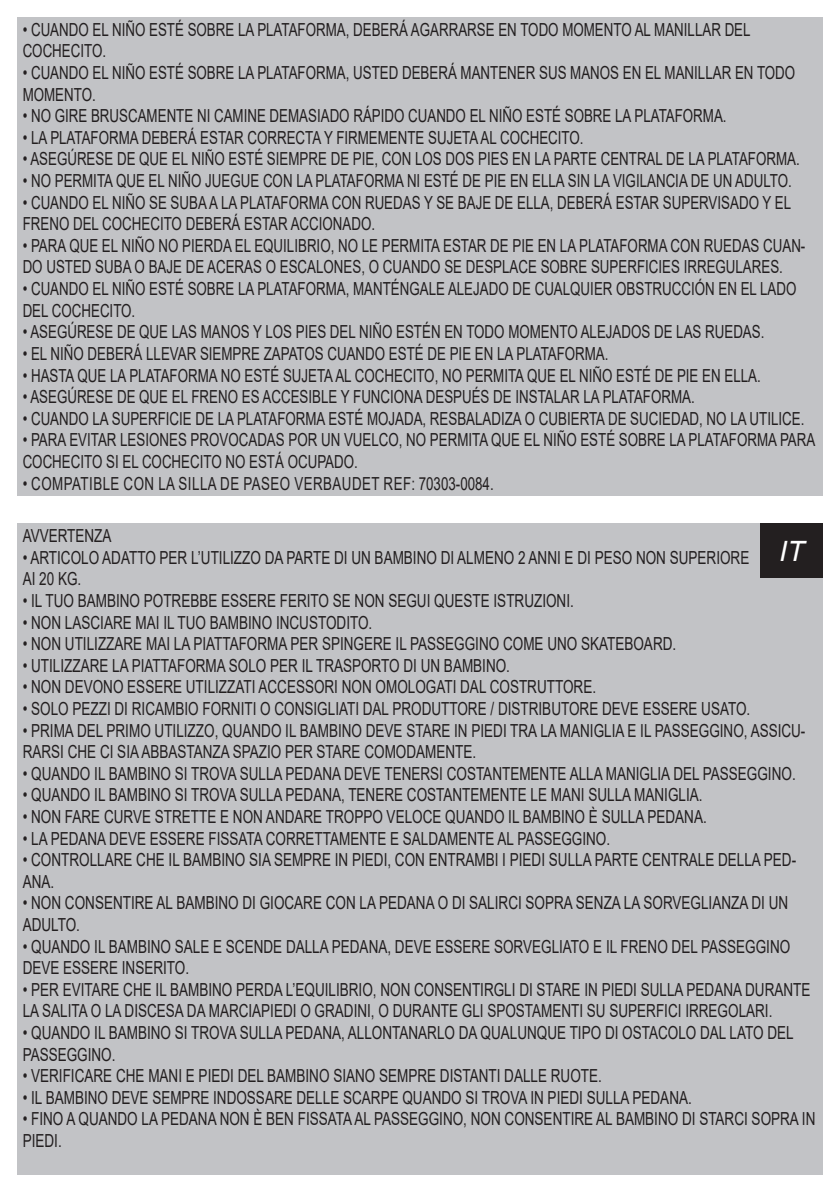
<style>
.page{position:relative;width:840px;height:1191px;background:#fff}
.page>*{position:absolute;margin:0;border:0;box-sizing:border-box;transform-origin:0 0}
.t1{font:italic 28px "Arial";color:#fff}
.t2{font:18px/21.6px "Arial";color:#231f20;scale:.75 1}
.t3{font:18px/21.6px "Arial";color:#231f20;scale:.74 1}
.t4{font:18px "Arial";letter-spacing:.035em;color:#231f20;scale:.74 1}
</style>
<div class="page">
<div style="left:17px;top:523px;width:805px;height:651px;background:#c2c3c6"></div>
<div style="left:760px;top:523px;width:62px;height:54px;background:#231f20"></div>
<div style="left:17px;top:17px;width:805px;height:478px;background:#c2c3c6"></div>
<p class="t3" style="left:23px;top:19px;width:984px">• CUANDO EL NIÑO ESTÉ SOBRE LA PLATAFORMA, DEBERÁ AGARRARSE EN TODO MOMENTO AL MANILLAR DEL</p>
<p class="t3" style="left:23px;top:40px;width:114px">COCHECITO.</p>
<p class="t3" style="left:23px;top:62px;width:1044px">• CUANDO EL NIÑO ESTÉ SOBRE LA PLATAFORMA, USTED DEBERÁ MANTENER SUS MANOS EN EL MANILLAR EN TODO<br>MOMENTO.</p>
<p class="t3" style="left:23px;top:105px;width:952px">• NO GIRE BRUSCAMENTE NI CAMINE DEMASIADO RÁPIDO CUANDO EL NIÑO ESTÉ SOBRE LA PLATAFORMA.</p>
<p class="t3" style="left:23px;top:127px;width:759px">• LA PLATAFORMA DEBERÁ ESTAR CORRECTA Y FIRMEMENTE SUJETA AL COCHECITO.</p>
<p class="t3" style="left:23px;top:148px;width:1050px">• ASEGÚRESE DE QUE EL NIÑO ESTÉ SIEMPRE DE PIE, CON LOS DOS PIES EN LA PARTE CENTRAL DE LA PLATAFORMA.</p>
<p class="t3" style="left:23px;top:170px;width:1040px">• NO PERMITA QUE EL NIÑO JUEGUE CON LA PLATAFORMA NI ESTÉ DE PIE EN ELLA SIN LA VIGILANCIA DE UN ADULTO.</p>
<p class="t3" style="left:23px;top:191px;width:1039px">• CUANDO EL NIÑO SE SUBA A LA PLATAFORMA CON RUEDAS Y SE BAJE DE ELLA, DEBERÁ ESTAR SUPERVISADO Y EL<br>FRENO DEL COCHECITO DEBERÁ ESTAR ACCIONADO.</p>
<p class="t3" style="left:23px;top:235px;width:1058px">• PARA QUE EL NIÑO NO PIERDA EL EQUILIBRIO, NO LE PERMITA ESTAR DE PIE EN LA PLATAFORMA CON RUEDAS CUAN-<br>DO USTED SUBA O BAJE DE ACERAS O ESCALONES, O CUANDO SE DESPLACE SOBRE SUPERFICIES IRREGULARES.</p>
<p class="t3" style="left:23px;top:278px;width:1046px">• CUANDO EL NIÑO ESTÉ SOBRE LA PLATAFORMA, MANTÉNGALE ALEJADO DE CUALQUIER OBSTRUCCIÓN EN EL LADO<br>DEL COCHECITO.</p>
<p class="t3" style="left:23px;top:321px;width:1003px">• ASEGÚRESE DE QUE LAS MANOS Y LOS PIES DEL NIÑO ESTÉN EN TODO MOMENTO ALEJADOS DE LAS RUEDAS.</p>
<p class="t3" style="left:23px;top:343px;width:792px">• EL NIÑO DEBERÁ LLEVAR SIEMPRE ZAPATOS CUANDO ESTÉ DE PIE EN LA PLATAFORMA.</p>
<p class="t3" style="left:23px;top:364px;width:998px">• HASTA QUE LA PLATAFORMA NO ESTÉ SUJETA AL COCHECITO, NO PERMITA QUE EL NIÑO ESTÉ DE PIE EN ELLA.</p>
<p class="t3" style="left:23px;top:386px;width:909px">• ASEGÚRESE DE QUE EL FRENO ES ACCESIBLE Y FUNCIONA DESPUÉS DE INSTALAR LA PLATAFORMA.</p>
<p class="t3" style="left:23px;top:407px;width:1057px">• CUANDO LA SUPERFICIE DE LA PLATAFORMA ESTÉ MOJADA, RESBALADIZA O CUBIERTA DE SUCIEDAD, NO LA UTILICE.</p>
<p class="t3" style="left:23px;top:429px;width:1071px">• PARA EVITAR LESIONES PROVOCADAS POR UN VUELCO, NO PERMITA QUE EL NIÑO ESTÉ SOBRE LA PLATAFORMA PARA<br>COCHECITO SI EL COCHECITO NO ESTÁ OCUPADO.</p>
<p class="t4" style="left:23px;top:471px;width:637px">• COMPATIBLE CON LA SILLA DE PASEO VERBAUDET REF: 70303-0084.</p>
<p class="t2" style="left:23px;top:525px;width:120px">AVVERTENZA</p>
<p class="t2" style="left:23px;top:546px;width:969px">• ARTICOLO ADATTO PER L’UTILIZZO DA PARTE DI UN BAMBINO DI ALMENO 2 ANNI E DI PESO NON SUPERIORE</p>
<p class="t2" style="left:23px;top:568px;width:80px">AI 20 KG.</p>
<p class="t2" style="left:23px;top:589px;width:736px">• IL TUO BAMBINO POTREBBE ESSERE FERITO SE NON SEGUI QUESTE ISTRUZIONI.</p>
<p class="t2" style="left:23px;top:611px;width:467px">• NON LASCIARE MAI IL TUO BAMBINO INCUSTODITO.</p>
<p class="t2" style="left:23px;top:633px;width:872px">• NON UTILIZZARE MAI LA PIATTAFORMA PER SPINGERE IL PASSEGGINO COME UNO SKATEBOARD.</p>
<p class="t2" style="left:23px;top:654px;width:651px">• UTILIZZARE LA PIATTAFORMA SOLO PER IL TRASPORTO DI UN BAMBINO.</p>
<p class="t2" style="left:23px;top:676px;width:765px">• NON DEVONO ESSERE UTILIZZATI ACCESSORI NON OMOLOGATI DAL COSTRUTTORE.</p>
<p class="t2" style="left:23px;top:697px;width:971px">• SOLO PEZZI DI RICAMBIO FORNITI O CONSIGLIATI DAL PRODUTTORE / DISTRIBUTORE DEVE ESSERE USATO.</p>
<p class="t2" style="left:23px;top:719px;width:1044px">• PRIMA DEL PRIMO UTILIZZO, QUANDO IL BAMBINO DEVE STARE IN PIEDI TRA LA MANIGLIA E IL PASSEGGINO, ASSICU-<br>RARSI CHE CI SIA ABBASTANZA SPAZIO PER STARE COMODAMENTE.</p>
<p class="t2" style="left:23px;top:762px;width:1031px">• QUANDO IL BAMBINO SI TROVA SULLA PEDANA DEVE TENERSI COSTANTEMENTE ALLA MANIGLIA DEL PASSEGGINO.</p>
<p class="t2" style="left:23px;top:784px;width:907px">• QUANDO IL BAMBINO SI TROVA SULLA PEDANA, TENERE COSTANTEMENTE LE MANI SULLA MANIGLIA.</p>
<p class="t2" style="left:23px;top:805px;width:913px">• NON FARE CURVE STRETTE E NON ANDARE TROPPO VELOCE QUANDO IL BAMBINO È SULLA PEDANA.</p>
<p class="t2" style="left:23px;top:827px;width:784px">• LA PEDANA DEVE ESSERE FISSATA CORRETTAMENTE E SALDAMENTE AL PASSEGGINO.</p>
<p class="t2" style="left:23px;top:849px;width:1032px">• CONTROLLARE CHE IL BAMBINO SIA SEMPRE IN PIEDI, CON ENTRAMBI I PIEDI SULLA PARTE CENTRALE DELLA PED-<br>ANA.</p>
<p class="t2" style="left:23px;top:892px;width:1021px">• NON CONSENTIRE AL BAMBINO DI GIOCARE CON LA PEDANA O DI SALIRCI SOPRA SENZA LA SORVEGLIANZA DI UN<br>ADULTO.</p>
<p class="t2" style="left:23px;top:935px;width:1024px">• QUANDO IL BAMBINO SALE E SCENDE DALLA PEDANA, DEVE ESSERE SORVEGLIATO E IL FRENO DEL PASSEGGINO<br>DEVE ESSERE INSERITO.</p>
<p class="t2" style="left:23px;top:978px;width:1051px">• PER EVITARE CHE IL BAMBINO PERDA L’EQUILIBRIO, NON CONSENTIRGLI DI STARE IN PIEDI SULLA PEDANA DURANTE<br>LA SALITA O LA DISCESA DA MARCIAPIEDI O GRADINI, O DURANTE GLI SPOSTAMENTI SU SUPERFICI IRREGOLARI.</p>
<p class="t2" style="left:23px;top:1021px;width:1028px">• QUANDO IL BAMBINO SI TROVA SULLA PEDANA, ALLONTANARLO DA QUALUNQUE TIPO DI OSTACOLO DAL LATO DEL<br>PASSEGGINO.</p>
<p class="t2" style="left:23px;top:1065px;width:773px">• VERIFICARE CHE MANI E PIEDI DEL BAMBINO SIANO SEMPRE DISTANTI DALLE RUOTE.</p>
<p class="t2" style="left:23px;top:1086px;width:893px">• IL BAMBINO DEVE SEMPRE INDOSSARE DELLE SCARPE QUANDO SI TROVA IN PIEDI SULLA PEDANA.</p>
<p class="t2" style="left:23px;top:1108px;width:1057px">• FINO A QUANDO LA PEDANA NON È BEN FISSATA AL PASSEGGINO, NON CONSENTIRE AL BAMBINO DI STARCI SOPRA IN<br>PIEDI.</p>
<p class="t1" style="left:778px;top:533px;width:26px">IT</p>
</div>
